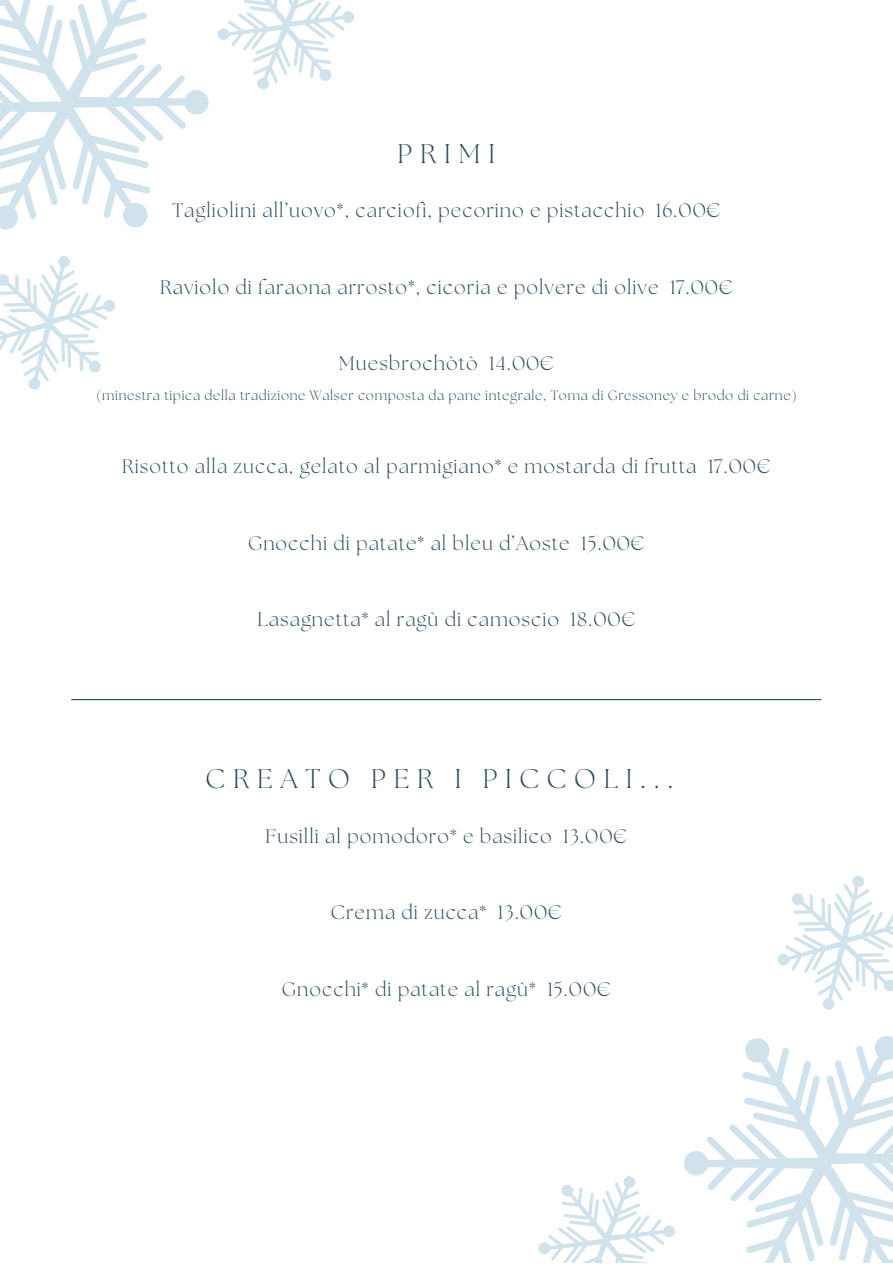
<style>
.page{position:relative;width:893px;height:1264px;background:#fff}
.page>*{position:absolute;margin:0;border:0;box-sizing:border-box;transform-origin:0 0}
.t1{font:300 27px "The Seasons";letter-spacing:.285em;color:#27495d}
.t2{font:300 19.5px "The Seasons";letter-spacing:.05em;color:#27495d}
.t3{font:300 13.5px "The Seasons";letter-spacing:.05em;color:#27495d}
</style>
<div class="page">
<svg style="left:688px;top:1036px;width:204px;height:226px"></svg>
<svg style="left:777px;top:876px;width:115px;height:134px"></svg>
<svg style="left:538px;top:1154px;width:150px;height:108px"></svg>
<svg style="left:0;top:0;width:204px;height:230px"></svg>
<svg style="left:0;top:256px;width:115px;height:134px"></svg>
<svg style="left:204px;top:0;width:150px;height:112px"></svg>
<hr style="left:71px;top:699px;width:750px;height:1px;background:#27495d">
<p class="t1" style="left:397px;top:142px;width:99px">PRIMI</p>
<p class="t2" style="left:172px;top:201px;width:549px">Tagliolini all’uovo*, carciofi, pecorino e pistacchio 16.00€</p>
<p class="t2" style="left:160px;top:278px;width:574px">Raviolo di faraona arrosto*, cicoria e polvere di olive 17.00€</p>
<p class="t2" style="left:339px;top:354px;width:216px">Muesbrochòtò 14.00€</p>
<p class="t3" style="left:96px;top:389px;width:702px">(minestra tipica della tradizione Walser composta da pane integrale, Toma di Gressoney e brodo di carne)</p>
<p class="t2" style="left:122px;top:458px;width:650px">Risotto alla zucca, gelato al parmigiano* e mostarda di frutta 17.00€</p>
<p class="t2" style="left:248px;top:534px;width:398px">Gnocchi di patate* al bleu d’Aoste 15.00€</p>
<p class="t2" style="left:257px;top:611px;width:379px">Lasagnetta* al ragù di camoscio 18.00€</p>
<p class="t1" style="left:206px;top:766px;width:469px">CREATO PER I PICCOLI...</p>
<p class="t2" style="left:265px;top:827px;width:363px">Fusilli al pomodoro* e basilico 13.00€</p>
<p class="t2" style="left:331px;top:903px;width:232px">Crema di zucca* 13.00€</p>
<p class="t2" style="left:282px;top:979px;width:330px">Gnocchi* di patate al ragù* 15.00€</p>
</div>
